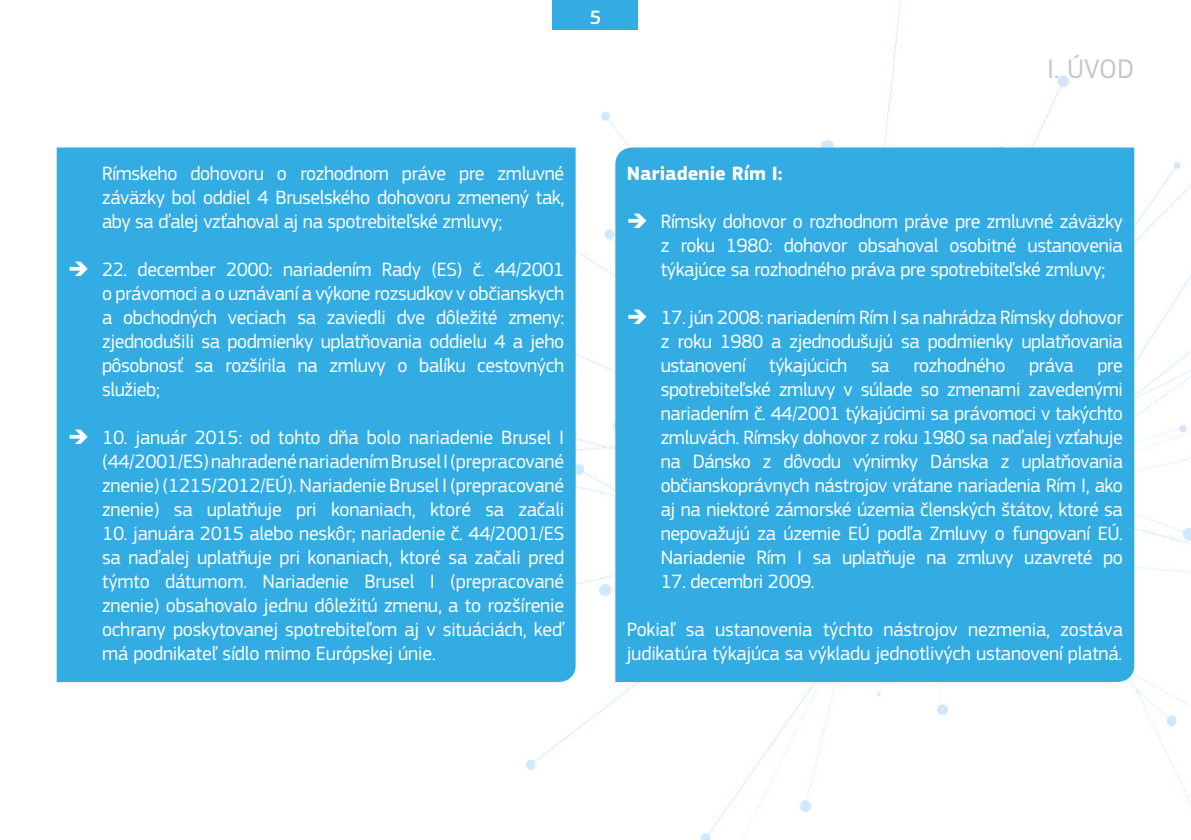
<style>
.page{position:relative;width:1191px;height:840px;background:#fff}
.page>*{position:absolute;margin:0;border:0;box-sizing:border-box;transform-origin:0 0}
.t1{font:28px "PF Square Sans Pro";color:#c6c6c6}
.box_body{font:20px/24px "PF Square Sans Pro";letter-spacing:-.02em;color:#fff;text-align:justify}
.box_title_2{font:700 20px "PF Square Sans Pro";color:#fff}
.t2{font:500 20px "PF Square Sans Pro";color:#fff}
</style>
<div class="page">
<img style="left:333px;top:0;width:858px;height:839px">
<div style="left:553px;top:0;width:85px;height:29px;background:#33ace3"></div>
<div style="left:57px;top:147px;width:518px;height:534px;background:#33ace3"></div>
<div style="left:615px;top:147px;width:519px;height:534px;background:#33ace3"></div>
<svg style="left:70px;top:261px;width:18px;height:14px"></svg>
<svg style="left:70px;top:429px;width:18px;height:14px"></svg>
<svg style="left:628px;top:213px;width:18px;height:14px"></svg>
<svg style="left:628px;top:309px;width:18px;height:14px"></svg>
<p class="t2" style="left:590px;top:5px;width:13px">5</p>
<h1 class="t1" style="left:1047px;top:52px;width:89px">I. ÚVOD</h1>
<p class="box_body" style="left:102px;top:161px;width:464px">Rímskeho dohovoru o rozhodnom práve pre zmluvné záväzky bol oddiel 4 Bruselského dohovoru zmenený tak, aby sa ďalej vzťahoval aj na spotrebiteľské zmluvy;</p>
<p class="box_body" style="left:102px;top:257px;width:464px">22. december 2000: nariadením Rady (ES) č. 44/2001 o právomoci a o uznávaní a výkone rozsudkov v občianskych a obchodných veciach sa zaviedli dve dôležité zmeny: zjednodušili sa podmienky uplatňovania oddielu 4 a jeho pôsobnosť sa rozšírila na zmluvy o balíku cestovných služieb;</p>
<p class="box_body" style="left:102px;top:425px;width:464px">10. január 2015: od tohto dňa bolo nariadenie Brusel I (44/2001/ES) nahradené nariadenímBruselI (prepracované znenie) (1215/2012/EÚ). Nariadenie Brusel I (prepracované znenie) sa uplatňuje pri konaniach, ktoré sa začali</p>
<p class="box_body" style="left:102px;top:521px;width:464px">10. januára 2015 alebo neskôr; nariadenie č. 44/2001/ES sa naďalej uplatňuje pri konaniach, ktoré sa začali pred týmto dátumom. Nariadenie Brusel I (prepracované znenie) obsahovalo jednu dôležitú zmenu, a to rozšírenie ochrany poskytovanej spotrebiteľom aj v situáciách, keď má podnikateľ sídlo mimo Európskej únie.</p>
<p class="box_title_2" style="left:626px;top:161px;width:157px">Nariadenie Rím I:</p>
<p class="box_body" style="left:660px;top:209px;width:464px">Rímsky dohovor o rozhodnom práve pre zmluvné záväzky z roku 1980: dohovor obsahoval osobitné ustanovenia týkajúce sa rozhodného práva pre spotrebiteľské zmluvy;</p>
<p class="box_body" style="left:660px;top:305px;width:464px">17. jún 2008: nariadením Rím I sa nahrádza Rímsky dohovor z roku 1980 a zjednodušujú sa podmienky uplatňovania ustanovení týkajúcich sa rozhodného práva pre spotrebiteľské zmluvy v súlade so zmenami zavedenými nariadením č. 44/2001 týkajúcimi sa právomoci v takýchto zmluvách. Rímsky dohovor z roku 1980 sa naďalej vzťahuje na Dánsko z dôvodu výnimky Dánska z uplatňovania občianskoprávnych nástrojov vrátane nariadenia Rím I, ako aj na niektoré zámorské územia členských štátov, ktoré sa nepovažujú za územie EÚ podľa Zmluvy o fungovaní EÚ.<br>Nariadenie Rím I sa uplatňuje na zmluvy uzavreté po</p>
<p class="box_body" style="left:660px;top:569px;width:155px">17. decembri 2009.</p>
<p class="box_body" style="left:626px;top:617px;width:498px">Pokiaľ sa ustanovenia týchto nástrojov nezmenia, zostáva judikatúra týkajúca sa výkladu jednotlivých ustanovení platná.</p>
</div>
